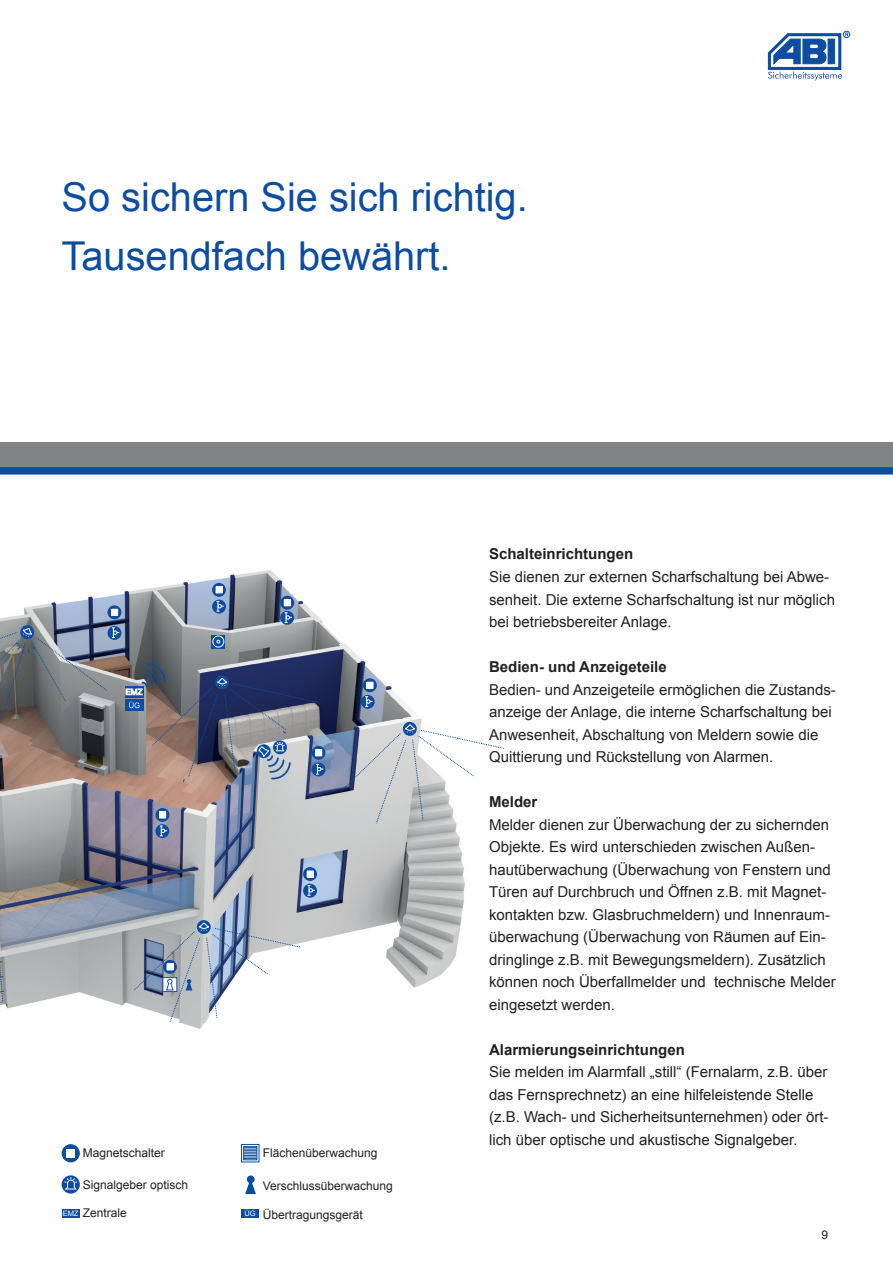
<style>
.page{position:relative;width:893px;height:1263px;background:#fff}
.page>*{position:absolute;margin:0;border:0;box-sizing:border-box;transform-origin:0 0}
.t1{font:39.75px/58.5px "Arial";color:#0d4da1}
.t2{font:15px/22.5px "Arial";color:#231f20}
.t3{font:700 15px "Arial";color:#231f20}
.t4{font:12px "Arial";color:#231f20}
.t5{font:7.5px "Arial";color:#fff}
</style>
<div class="page">
<div style="left:843px;top:31px;width:7px;height:7px;border:1px solid #0d4da1;border-radius:50%"></div>
<svg style="left:767px;top:32px;width:81px;height:49px"></svg>
<img style="left:0;top:570px;width:465px;height:459px">
<div style="left:125px;top:699px;width:19px;height:12px;background:#0d4da1"></div>
<div style="left:108px;top:626px;width:13px;height:14px;background:#0d4da1;border-radius:50%"></div>
<svg style="left:108px;top:605px;width:13px;height:14px"></svg>
<div style="left:212px;top:600px;width:14px;height:13px;background:#0d4da1;border-radius:50%"></div>
<svg style="left:216px;top:601px;width:8px;height:11px"></svg>
<svg style="left:212px;top:583px;width:14px;height:14px"></svg>
<svg style="left:216px;top:587px;width:6px;height:6px"></svg>
<svg style="left:280px;top:596px;width:14px;height:14px"></svg>
<svg style="left:284px;top:600px;width:6px;height:6px"></svg>
<div style="left:280px;top:611px;width:14px;height:14px;background:#0d4da1;border-radius:50%"></div>
<svg style="left:285px;top:612px;width:7px;height:11px"></svg>
<div style="left:361px;top:695px;width:14px;height:14px;background:#0d4da1;border-radius:50%"></div>
<svg style="left:365px;top:696px;width:7px;height:11px"></svg>
<svg style="left:363px;top:678px;width:14px;height:14px"></svg>
<svg style="left:367px;top:682px;width:6px;height:6px"></svg>
<svg style="left:312px;top:762px;width:13px;height:14px"></svg>
<div style="left:312px;top:746px;width:13px;height:14px;background:#0d4da1;border-radius:50%"></div>
<div style="left:303px;top:884px;width:14px;height:14px;background:#0d4da1;border-radius:50%"></div>
<svg style="left:308px;top:885px;width:7px;height:11px"></svg>
<svg style="left:303px;top:867px;width:14px;height:14px"></svg>
<svg style="left:307px;top:871px;width:6px;height:6px"></svg>
<svg style="left:155px;top:824px;width:14px;height:14px"></svg>
<svg style="left:160px;top:826px;width:7px;height:10px"></svg>
<svg style="left:156px;top:808px;width:13px;height:14px"></svg>
<svg style="left:0;top:957px;width:3px;height:72px"></svg>
<svg style="left:211px;top:635px;width:14px;height:14px"></svg>
<div style="left:212px;top:636px;width:12px;height:11px;border:1px solid #fff;border-radius:50%"></div>
<svg style="left:126px;top:663px;width:197px;height:119px;background:#6d6e7f"></svg>
<svg style="left:0;top:624px;width:119px;height:96px;background:#767a82"></svg>
<div style="left:403px;top:722px;width:14px;height:14px;background:#0d4da1;border-radius:50%"></div>
<svg style="left:340px;top:724px;width:164px;height:100px"></svg>
<div style="left:197px;top:920px;width:14px;height:14px;background:#0d4da1;border-radius:50%"></div>
<svg style="left:134px;top:922px;width:167px;height:100px"></svg>
<div style="left:62px;top:1209px;width:18px;height:8px;background:#0d4da1"></div>
<div style="left:241px;top:1209px;width:18px;height:8px;background:#0d4da1"></div>
<div style="left:62px;top:1144px;width:18px;height:18px;background:#0d4da1;border-radius:50%"></div>
<div style="left:66px;top:1149px;width:9px;height:8px;background:#fff"></div>
<div style="left:241px;top:1144px;width:18px;height:18px;border:1px solid #0b4e9c"></div>
<div style="left:243px;top:1146px;width:14px;height:14px;border:1px solid #0b4e9c"></div>
<svg style="left:243px;top:1147px;width:14px;height:12px"></svg>
<svg style="left:62px;top:1175px;width:18px;height:18px"></svg>
<svg style="left:64px;top:1177px;width:14px;height:13px"></svg>
<svg style="left:245px;top:1175px;width:11px;height:19px"></svg>
<div style="left:0;top:467px;width:893px;height:7px;background:#0d4da1"></div>
<div style="left:0;top:443px;width:893px;height:24px;background:#818485"></div>
<h1 class="t1" style="left:62px;top:169px;width:468px">So sichern Sie sich richtig.<br>Tausendfach bewährt.</h1>
<p class="t4" style="left:263px;top:1145px;width:116px">Flächenüberwachung</p>
<p class="t4" style="left:83px;top:1145px;width:84px">Magnetschalter</p>
<p class="t4" style="left:83px;top:1177px;width:107px">Signalgeber optisch</p>
<p class="t4" style="left:83px;top:1205px;width:46px">Zentrale</p>
<p class="t4" style="left:263px;top:1178px;width:132px">Verschlussüberwachung</p>
<p class="t4" style="left:263px;top:1207px;width:102px">Übertragungsgerät</p>
<p class="t5" style="left:63px;top:1208px;width:17px">EMZ</p>
<p class="t5" style="left:244px;top:1208px;width:13px">ÜG</p>
<p class="t3" style="left:489px;top:544px;width:146px">Schalteinrichtungen</p>
<p class="t2" style="left:489px;top:566px;width:347px">Sie dienen zur externen Scharfschaltung bei Abwe&shy;senheit. Die externe Scharfschaltung ist nur möglich bei betriebsbereiter Anlage.</p>
<p class="t3" style="left:489px;top:657px;width:179px">Bedien- und Anzeigeteile</p>
<p class="t2" style="left:489px;top:678px;width:348px">Bedien- und Anzeigeteile ermöglichen die Zustands&shy;anzeige der Anlage, die interne Scharfschaltung bei Anwesenheit, Abschaltung von Meldern sowie die Quittierung und Rückstellung von Alarmen.</p>
<p class="t3" style="left:489px;top:792px;width:50px">Melder</p>
<p class="t2" style="left:489px;top:813px;width:348px">Melder dienen zur Überwachung der zu sichernden Objekte. Es wird unterschieden zwischen Außen&shy;hautüberwachung (Überwachung von Fenstern und Türen auf Durchbruch und Öffnen z.B. mit Magnet&shy;kontakten bzw. Glasbruchmeldern) und Innenraum&shy;überwachung (Überwachung von Räumen auf Ein&shy;dringlinge z.B. mit Bewegungsmeldern). Zusätzlich können noch Überfallmelder und technische Melder eingesetzt werden.</p>
<p class="t3" style="left:489px;top:1039px;width:197px">Alarmierungseinrichtungen</p>
<p class="t2" style="left:489px;top:1061px;width:341px">Sie melden im Alarmfall „still“ (Fernalarm, z.B. über das Fernsprechnetz) an eine hilfeleistende Stelle (z.B. Wach- und Sicherheitsunternehmen) oder ört&shy;lich über optische und akustische Signalgeber.</p>
<p class="t4" style="left:821px;top:1227px;width:8px">9</p>
</div>
